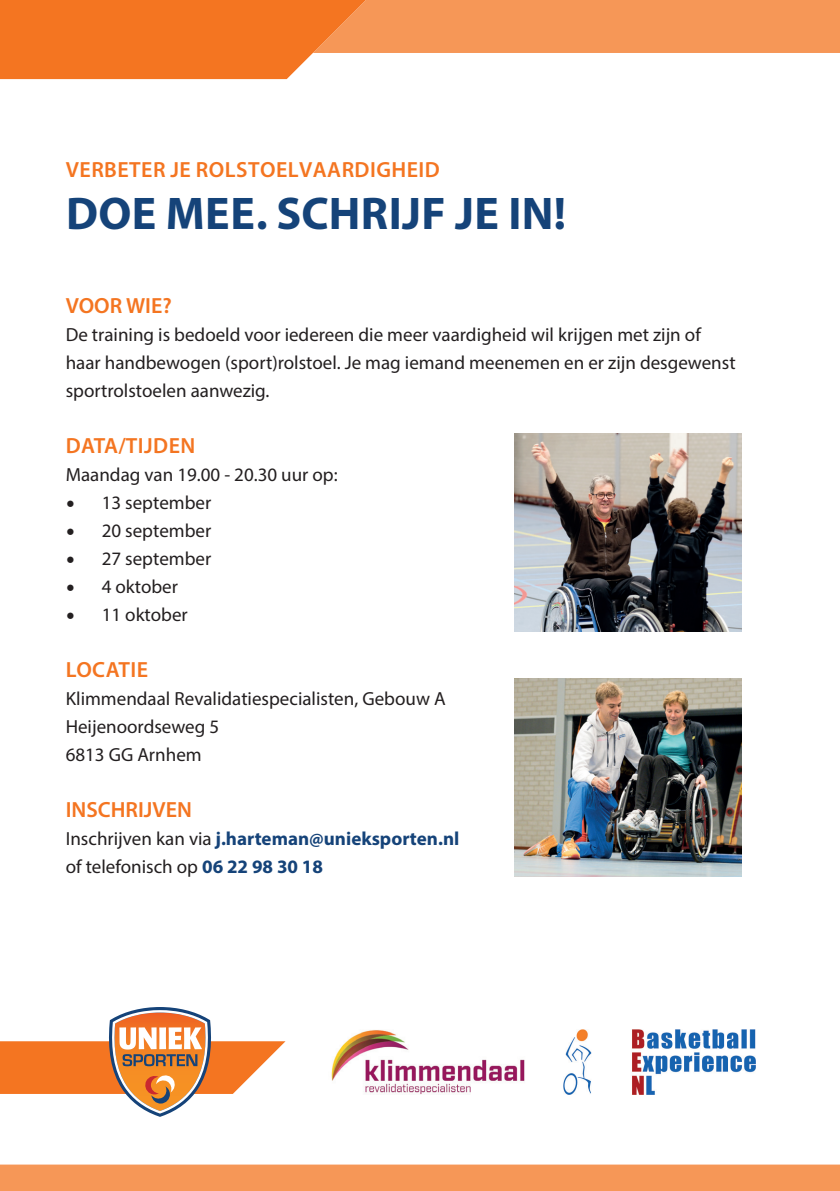
<style>
.page{position:relative;width:840px;height:1191px;background:#fff}
.page>*{position:absolute;margin:0;border:0;box-sizing:border-box;transform-origin:0 0}
.t1{font:700 46px "Myriad Pro";letter-spacing:.01em;color:#154379}
.t2{font:600 22px "Myriad Pro";letter-spacing:.02em;color:#f47521}
.t3{font:600 22px "Myriad Pro";color:#f47521}
.t4{font:19px/28px "Myriad Pro";color:#231f20}
.t5{font:700 19px/28px "Myriad Pro";color:#154379}
.s1{font-family:"Minion Pro";font-size:24px}
.s2{font-weight:400;color:#231f20}
</style>
<div class="page">
<svg style="left:0;top:0;width:839px;height:79px"></svg>
<img style="left:514px;top:434px;width:227px;height:197px">
<img style="left:514px;top:679px;width:227px;height:197px">
<svg style="left:0;top:1007px;width:285px;height:109px"></svg>
<img style="left:563px;top:1029px;width:192px;height:65px">
<img style="left:331px;top:1030px;width:194px;height:64px">
<div style="left:0;top:1164px;width:839px;height:27px;background:#f69757"></div>
<p class="t2" style="left:66px;top:155px;width:375px">VERBETER JE ROLSTOELVAARDIGHEID</p>
<h1 class="t1" style="left:66px;top:183px;width:501px">DOE MEE. SCHRIJF JE IN!</h1>
<p class="t2" style="left:66px;top:291px;width:108px">VOOR WIE?</p>
<p class="t4" style="left:66px;top:320px;width:671px">De training is bedoeld voor iedereen die meer vaardigheid wil krijgen met zijn of haar handbewogen (sport)rolstoel. Je mag iemand meenemen en er zijn desgewenst sportrolstoelen aanwezig.</p>
<p class="t2" style="left:66px;top:431px;width:131px">DATA/TIJDEN</p>
<p class="t4" style="left:66px;top:460px;width:273px">Maandag van 19.00 - 20.30 uur op:</p>
<p class="t4" style="left:66px;top:488px;width:147px"><span class="s1">•</span> 13 september</p>
<p class="t4" style="left:66px;top:516px;width:147px"><span class="s1">•</span> 20 september</p>
<p class="t4" style="left:66px;top:544px;width:147px"><span class="s1">•</span> 27 september</p>
<p class="t4" style="left:66px;top:572px;width:114px"><span class="s1">•</span> 4 oktober</p>
<p class="t4" style="left:66px;top:600px;width:124px"><span class="s1">•</span> 11 oktober</p>
<p class="t2" style="left:66px;top:655px;width:84px">LOCATIE</p>
<p class="t4" style="left:66px;top:684px;width:381px">Klimmendaal Revalidatiespecialisten, Gebouw A<br>Heijenoordseweg 5<br>6813 GG Arnhem</p>
<p class="t3" style="left:66px;top:795px;width:128px">INSCHRIJVEN</p>
<p class="t5" style="left:66px;top:824px;width:395px"><span class="s2">Inschrijven kan via</span> j.harteman@unieksporten.nl <span class="s2">of telefonisch op</span> 06 22 98 30 18</p>
</div>
